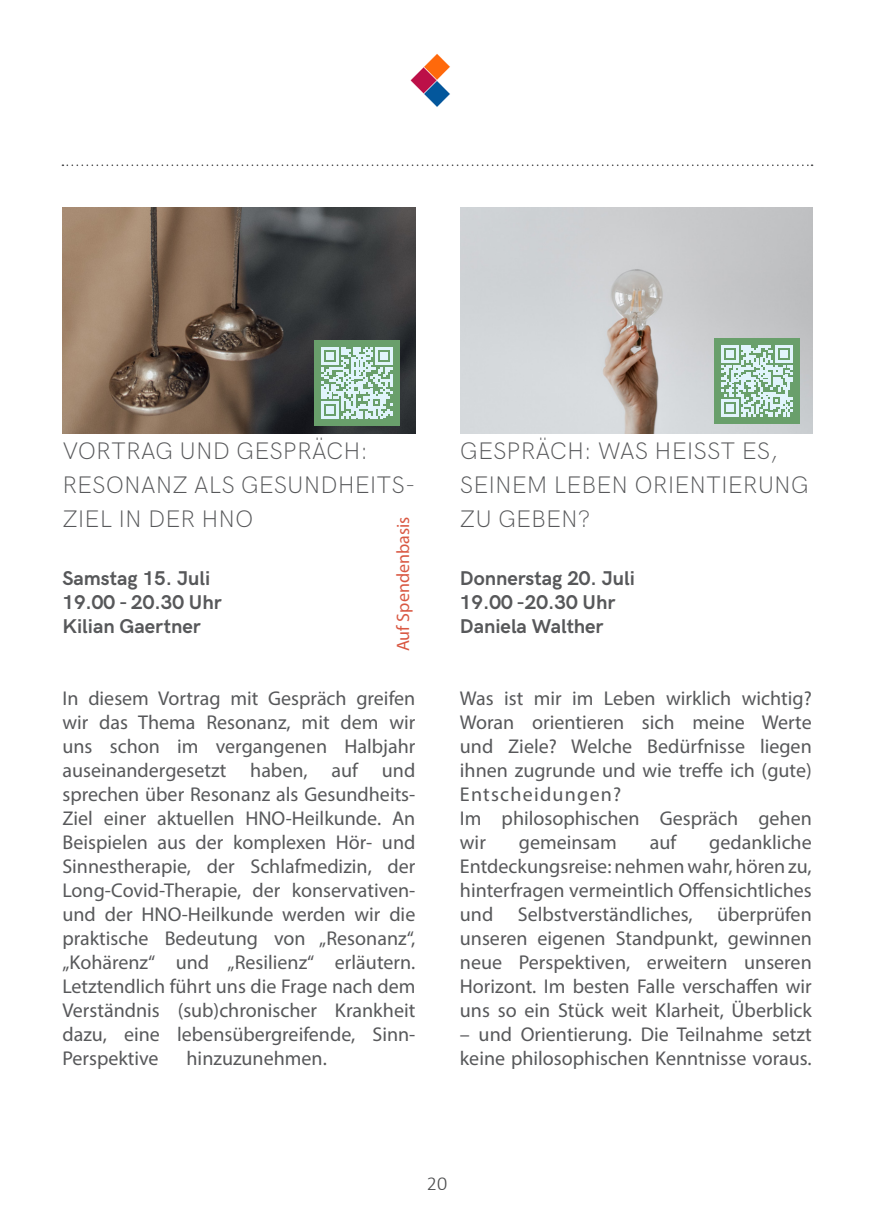
<style>
.page{position:relative;width:874px;height:1225px;background:#fff}
.page>*{position:absolute;margin:0;border:0;box-sizing:border-box;transform-origin:0 0}
.t1{font:300 24px/34px "HK Grotesk";color:#57585a}
.t2{font:20px/24px "Myriad Pro";color:#57585a}
.t3{font:700 20px/24px "HK Grotesk";color:#57585a}
.t4{font:20px "Myriad Pro";letter-spacing:.06em;color:#57585a}
.t5{font:300 20px "Calibri";color:#4b4c4d}
.t6{font:18px "Myriad Pro";color:#d95842}
</style>
<div class="page">
<svg style="left:62px;top:164px;width:750px;height:2px"></svg>
<img style="left:410px;top:54px;width:40px;height:53px">
<img style="left:460px;top:207px;width:352px;height:227px">
<div style="left:714px;top:338px;width:85px;height:85px;background:#699f6b"></div>
<svg style="left:721px;top:345px;width:71px;height:71px"></svg>
<img style="left:62px;top:207px;width:353px;height:227px">
<div style="left:314px;top:340px;width:85px;height:85px;background:#699f6b"></div>
<svg style="left:321px;top:347px;width:71px;height:71px"></svg>
<p class="t1" style="left:62px;top:432px;width:307px">VORTRAG UND GESPRÄCH:</p>
<p class="t1" style="left:62px;top:466px;width:354px">RESONANZ ALS GESUNDHEITS-</p>
<p class="t1" style="left:62px;top:500px;width:193px">ZIEL IN DER HNO</p>
<p class="t3" style="left:62px;top:565px;width:161px">Samstag 15. Juli<br>19.00 - 20.30 Uhr<br>Kilian Gaertner</p>
<p class="t6" style="left:391px;top:651px;width:136px;rotate:-90deg">Auf Spendenbasis</p>
<p class="t2" style="left:62px;top:686px;width:18px">In</p>
<p class="t2" style="left:88px;top:686px;width:62px">diesem</p>
<p class="t2" style="left:158px;top:686px;width:64px">Vortrag</p>
<p class="t2" style="left:230px;top:686px;width:29px">mit</p>
<p class="t2" style="left:268px;top:686px;width:80px">Gespräch</p>
<p class="t2" style="left:356px;top:686px;width:60px">greifen</p>
<p class="t2" style="left:62px;top:710px;width:27px">wir</p>
<p class="t2" style="left:62px;top:734px;width:32px">uns</p>
<p class="t2" style="left:99px;top:710px;width:30px">das</p>
<p class="t2" style="left:138px;top:710px;width:59px">Thema</p>
<p class="t2" style="left:110px;top:734px;width:52px">schon</p>
<p class="t2" style="left:177px;top:734px;width:23px">im</p>
<p class="t2" style="left:206px;top:710px;width:86px">Resonanz,</p>
<p class="t2" style="left:301px;top:710px;width:29px">mit</p>
<p class="t2" style="left:216px;top:734px;width:113px">vergangenen</p>
<p class="t2" style="left:340px;top:710px;width:39px">dem</p>
<p class="t2" style="left:389px;top:710px;width:27px">wir</p>
<p class="t2" style="left:344px;top:734px;width:72px">Halbjahr</p>
<p class="t2" style="left:62px;top:758px;width:165px">auseinandergesetzt</p>
<p class="t2" style="left:250px;top:758px;width:59px">haben,</p>
<p class="t2" style="left:331px;top:758px;width:28px">auf</p>
<p class="t2" style="left:382px;top:758px;width:35px">und</p>
<p class="t2" style="left:62px;top:782px;width:354px">sprechen über Resonanz als Gesundheits-</p>
<p class="t2" style="left:382px;top:830px;width:35px">und</p>
<p class="t2" style="left:62px;top:806px;width:32px">Ziel</p>
<p class="t2" style="left:157px;top:806px;width:79px">aktuellen</p>
<p class="t2" style="left:245px;top:806px;width:137px">HNO-Heilkunde.</p>
<p class="t2" style="left:104px;top:806px;width:44px">einer</p>
<p class="t2" style="left:392px;top:806px;width:25px">An</p>
<p class="t2" style="left:62px;top:830px;width:87px">Beispielen</p>
<p class="t2" style="left:195px;top:830px;width:29px">der</p>
<p class="t2" style="left:233px;top:830px;width:95px">komplexen</p>
<p class="t2" style="left:335px;top:830px;width:38px">Hör-</p>
<p class="t2" style="left:157px;top:830px;width:30px">aus</p>
<p class="t2" style="left:250px;top:854px;width:123px">Schlafmedizin,</p>
<p class="t2" style="left:62px;top:854px;width:130px">Sinnestherapie,</p>
<p class="t2" style="left:62px;top:902px;width:354px">und der HNO-Heilkunde werden wir die</p>
<p class="t2" style="left:207px;top:854px;width:29px">der</p>
<p class="t2" style="left:387px;top:854px;width:29px">der</p>
<p class="t2" style="left:62px;top:878px;width:180px">Long-Covid-Therapie,</p>
<p class="t2" style="left:252px;top:878px;width:29px">der</p>
<p class="t2" style="left:291px;top:878px;width:125px">konservativen-</p>
<p class="t2" style="left:62px;top:926px;width:88px">praktische</p>
<p class="t2" style="left:165px;top:926px;width:95px">Bedeutung</p>
<p class="t2" style="left:274px;top:926px;width:33px">von</p>
<p class="t2" style="left:319px;top:926px;width:97px">„Resonanz ,”</p>
<p class="t2" style="left:62px;top:950px;width:94px">„Kohärenz“</p>
<p class="t2" style="left:62px;top:974px;width:354px">Letztendlich führt uns die Frage nach dem</p>
<p class="t2" style="left:335px;top:998px;width:82px">Krankheit</p>
<p class="t2" style="left:176px;top:950px;width:35px">und</p>
<p class="t2" style="left:227px;top:950px;width:88px">„Resilienz“</p>
<p class="t2" style="left:335px;top:950px;width:82px">erläutern.</p>
<p class="t2" style="left:62px;top:998px;width:99px">Verständnis</p>
<p class="t2" style="left:177px;top:998px;width:141px">(sub)chronischer</p>
<p class="t2" style="left:62px;top:1022px;width:46px">dazu,</p>
<p class="t2" style="left:124px;top:1022px;width:37px">eine</p>
<p class="t2" style="left:177px;top:1022px;width:179px">lebensübergreifende,</p>
<p class="t2" style="left:372px;top:1022px;width:44px">Sinn-</p>
<p class="t2" style="left:62px;top:1046px;width:98px">Perspektive</p>
<p class="t2" style="left:186px;top:1046px;width:142px">hinzuzunehmen.</p>
<p class="t1" style="left:459px;top:432px;width:350px">GESPRÄCH: WAS HEISST ES,<br>SEINEM LEBEN ORIENTIERUNG<br>ZU GEBEN?</p>
<p class="t3" style="left:459px;top:565px;width:176px">Donnerstag 20. Juli<br>19.00 -20.30 Uhr<br>Daniela Walther</p>
<p class="t2" style="left:459px;top:686px;width:35px">Was</p>
<p class="t2" style="left:504px;top:686px;width:21px">ist</p>
<p class="t2" style="left:533px;top:686px;width:29px">mir</p>
<p class="t2" style="left:572px;top:686px;width:23px">im</p>
<p class="t2" style="left:603px;top:686px;width:53px">Leben</p>
<p class="t2" style="left:665px;top:686px;width:67px">wirklich</p>
<p class="t2" style="left:741px;top:686px;width:71px">wichtig?</p>
<p class="t2" style="left:459px;top:710px;width:56px">Woran</p>
<p class="t2" style="left:532px;top:710px;width:94px">orientieren</p>
<p class="t2" style="left:641px;top:710px;width:34px">sich</p>
<p class="t2" style="left:692px;top:710px;width:54px">meine</p>
<p class="t2" style="left:761px;top:710px;width:51px">Werte</p>
<p class="t2" style="left:646px;top:734px;width:99px">Bedürfnisse</p>
<p class="t2" style="left:459px;top:734px;width:35px">und</p>
<p class="t2" style="left:459px;top:758px;width:353px">ihnen zugrunde und wie treffe ich (gute(</p>
<p class="t4" style="left:459px;top:782px;width:163px">Entscheidungen?</p>
<p class="t2" style="left:758px;top:806px;width:55px">gehen</p>
<p class="t2" style="left:508px;top:734px;width:50px">Ziele?</p>
<p class="t2" style="left:571px;top:734px;width:63px">Welche</p>
<p class="t2" style="left:759px;top:734px;width:53px">liegen</p>
<p class="t2" style="left:501px;top:806px;width:140px">philosophischen</p>
<p class="t2" style="left:659px;top:806px;width:80px">Gespräch</p>
<p class="t2" style="left:459px;top:806px;width:23px">Im</p>
<p class="t2" style="left:649px;top:830px;width:28px">auf</p>
<p class="t2" style="left:708px;top:830px;width:104px">gedankliche</p>
<p class="t2" style="left:459px;top:830px;width:27px">wir</p>
<p class="t2" style="left:459px;top:854px;width:353px">Entdeckungsreise:nehmenwahr,hörenzu,</p>
<p class="t2" style="left:459px;top:878px;width:353px">hinterfragen vermeintlich Offensichtliches</p>
<p class="t2" style="left:716px;top:902px;width:96px">überprüfen</p>
<p class="t2" style="left:518px;top:830px;width:99px">gemeinsam</p>
<p class="t2" style="left:459px;top:902px;width:35px">und</p>
<p class="t2" style="left:517px;top:902px;width:176px">Selbstverständliches,</p>
<p class="t2" style="left:459px;top:926px;width:69px">unseren</p>
<p class="t2" style="left:537px;top:926px;width:70px">eigenen</p>
<p class="t2" style="left:615px;top:926px;width:104px">Standpunkt,</p>
<p class="t2" style="left:727px;top:926px;width:85px">gewinnen</p>
<p class="t2" style="left:518px;top:950px;width:113px">Perspektiven,</p>
<p class="t2" style="left:646px;top:950px;width:82px">erweitern</p>
<p class="t2" style="left:459px;top:950px;width:353px">neue<br>Horizont. Im besten Falle verschaffen wir uns so ein Stück weit Klarheit, Überblick</p>
<p class="t2" style="left:459px;top:1022px;width:353px">– und Orientierung. Die Teilnahme setzt keine philosophischen Kenntnisse voraus.</p>
<p class="t2" style="left:743px;top:950px;width:69px">unseren</p>
<p class="t5" style="left:426px;top:1170px;width:22px">20</p>
</div>
